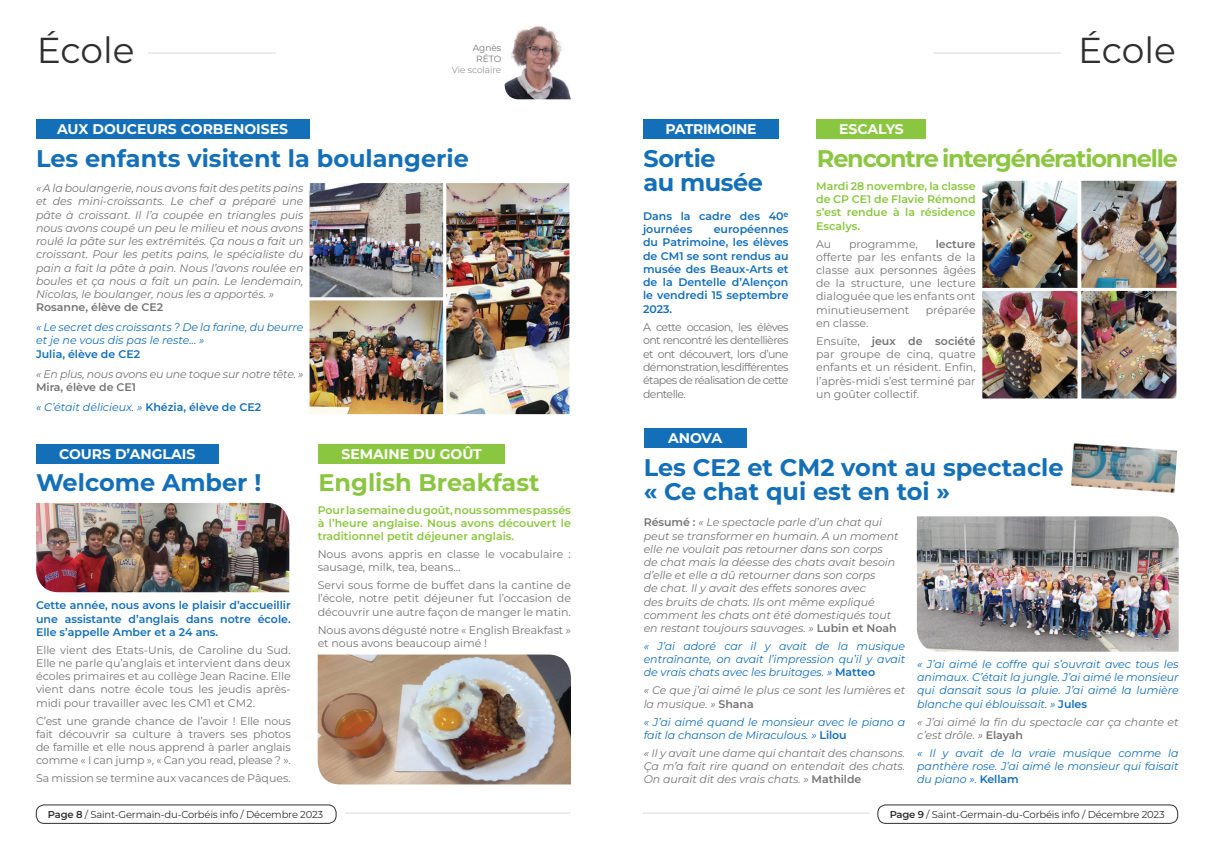
<style>
.page{position:relative;width:1214px;height:854px;background:#fff}
.page>*{position:absolute;margin:0;border:0;box-sizing:border-box;transform-origin:0 0}
.t1{font:36px "Montserrat";letter-spacing:-.005em;color:#2e2f2e}
.t2{font:700 24px "Montserrat";color:#136fb8}
.t3{font:700 24px "Montserrat";letter-spacing:-.05em;color:#8bc640}
.t4{font:700 24px "Montserrat";color:#8bc640}
.t5{font:700 14px "Montserrat";color:#fff}
.t6{font:700 14px "Montserrat";letter-spacing:-.025em;color:#fff}
.t7{font:11px/13.2px "Montserrat";color:#737473;text-align:justify}
.t8{font:italic 11px/13.2px "Montserrat";letter-spacing:-.005em;color:#737473}
.t9{font:italic 11px/13.2px "Montserrat";letter-spacing:-.005em;color:#136fb8}
.t10{font:600 11px/13.3px "Montserrat";color:#136fb8;text-align:justify}
.t11{font:600 11px/13.2px "Montserrat";color:#8bc640;text-align:justify}
.t12{font:600 11px "Montserrat";color:#737473}
.t13{font:10px "Montserrat";letter-spacing:-.02em;color:#2e2f2e}
.t14{font:300 9px "Montserrat";color:#737473}
.t15{font:9px/10.8px "Montserrat";color:#737473;text-align:center}
.s1{font-weight:600;font-style:normal;color:#737473}
.s2{font-weight:600;font-style:normal}
.s3{font-weight:600}
</style>
<div class="page">
<hr style="left:933px;top:53px;width:127px;height:1px;background:#dbdad8">
<hr style="left:643px;top:812px;width:226px;height:1px;background:#dbdad8">
<div style="left:877px;top:804px;width:300px;height:19px;border:1px solid #2e2f2e;border-radius:8px"></div>
<hr style="left:148px;top:53px;width:128px;height:1px;background:#dbdad8">
<hr style="left:345px;top:812px;width:226px;height:1px;background:#dbdad8">
<div style="left:36px;top:804px;width:300px;height:19px;border:1px solid #2e2f2e;border-radius:8px"></div>
<img style="left:504px;top:26px;width:67px;height:73px">
<div style="left:36px;top:119px;width:273px;height:19px;background:#136fb8"></div>
<div style="left:643px;top:428px;width:103px;height:19px;background:#136fb8"></div>
<div style="left:36px;top:444px;width:182px;height:19px;background:#136fb8"></div>
<div style="left:318px;top:444px;width:187px;height:19px;background:#8bc640"></div>
<div style="left:816px;top:119px;width:110px;height:19px;background:#8bc640"></div>
<div style="left:643px;top:119px;width:135px;height:19px;background:#136fb8"></div>
<img style="left:310px;top:184px;width:258px;height:229px">
<div style="left:443px;top:180px;width:129px;height:237px;border:3px solid #fff"></div>
<div style="left:306px;top:297px;width:140px;height:120px;border:3px solid #fff"></div>
<img style="left:36px;top:503px;width:253px;height:89px">
<img style="left:317px;top:654px;width:254px;height:130px">
<div style="left:306px;top:180px;width:140px;height:120px;border:3px solid #fff"></div>
<img style="left:916px;top:516px;width:262px;height:135px">
<img style="left:1071px;top:443px;width:105px;height:49px">
<img style="left:983px;top:182px;width:192px;height:215px">
<div style="left:979px;top:178px;width:101px;height:113px;border:3px solid #fff"></div>
<div style="left:979px;top:288px;width:101px;height:113px;border:3px solid #fff"></div>
<div style="left:1078px;top:178px;width:101px;height:113px;border:3px solid #fff"></div>
<div style="left:1078px;top:288px;width:101px;height:113px;border:3px solid #fff"></div>
<h1 class="t1" style="left:37px;top:26px;width:99px">École</h1>
<p class="t15" style="left:473px;top:42px;width:30px">Agnès<br>RÉTO</p>
<p class="t14" style="left:451px;top:64px;width:51px">Vie scolaire</p>
<h1 class="t1" style="left:1077px;top:26px;width:99px">École</h1>
<p class="t5" style="left:57px;top:119px;width:232px">AUX DOUCEURS CORBENOISES</p>
<p class="t6" style="left:665px;top:119px;width:92px">PATRIMOINE</p>
<p class="t5" style="left:839px;top:119px;width:66px">ESCALYS</p>
<h2 class="t2" style="left:36px;top:142px;width:434px">Les enfants visitent la boulangerie</h2>
<p class="t8" style="left:36px;top:181px;width:269px;text-align:justify">« A la boulangerie, nous avons fait des petits pains et des mini-croissants. Le chef a préparé une pâte à croissant. Il l’a coupée en triangles puis nous avons coupé un peu le milieu et nous avons roulé la pâte sur les extrémités. Ça nous a fait un croissant. Pour les petits pains, le spécialiste du pain a fait la pâte à pain. Nous l’avons roulée en boules et ça nous a fait un pain. Le lendemain, Nicolas, le boulanger, nous les a apportés. »</p>
<p class="t12" style="left:36px;top:300px;width:129px">Rosanne, élève de CE2</p>
<p class="t9" style="left:36px;top:320px;width:269px">« Le secret des croissants ? De la farine, du beurre et je ne vous dis pas le reste... »</p>
<p class="t10" style="left:36px;top:346px;width:106px">Julia, élève de CE2</p>
<p class="t8" style="left:36px;top:366px;width:269px">« En plus, nous avons eu une toque sur notre tête. »</p>
<p class="t9" style="left:36px;top:376px;width:227px;line-height:20px"><span class="s1">Mira, élève de CE1<br></span>« C’était délicieux. » <span class="s2">Khézia, élève de CE2</span></p>
<h2 class="t2" style="left:643px;top:142px;width:74px">Sortie</h2>
<h2 class="t3" style="left:816px;top:142px;width:362px">Rencontre intergénérationnelle</h2>
<h2 class="t2" style="left:643px;top:166px;width:121px">au musée</h2>
<p class="t11" style="left:816px;top:179px;width:161px">Mardi 28 novembre, la classe de CP CE1 de Flavie Rémond s’est rendue à la résidence Escalys.</p>
<p class="t7" style="left:816px;top:237px;width:17px">Au</p>
<p class="t7" style="left:849px;top:237px;width:70px">programme,</p>
<p class="t12" style="left:935px;top:236px;width:41px">lecture</p>
<p class="t7" style="left:816px;top:250px;width:161px">offerte par les enfants de la classe aux personnes âgées de la structure, une lecture dialoguée que les enfants ont minutieusement</p>
<p class="t10" style="left:643px;top:209px;width:147px">Dans la cadre des 40<sup>e </sup>journées</p>
<p class="t10" style="left:643px;top:222px;width:147px;text-indent:71px">européennes du Patrimoine, les élèves de CM1 se sont rendus au musée des Beaux-Arts et de la Dentelle d’Alençon le vendredi 15 septembre 2023.</p>
<p class="t7" style="left:643px;top:320px;width:147px">A cette occasion, les élèves ont rencontré les dentellières et ont découvert, lors d’une démonstration, les différentes étapes de réalisation de cette dentelle.</p>
<p class="t7" style="left:925px;top:303px;width:51px">préparée</p>
<p class="t7" style="left:816px;top:313px;width:161px;line-height:18px">en classe.<br>Ensuite, <span class="s3">jeux de société</span></p>
<p class="t7" style="left:816px;top:347px;width:161px">par groupe de cinq, quatre enfants et un résident. Enfin, l’après-midi s’est terminé par un goûter collectif.</p>
<p class="t5" style="left:668px;top:428px;width:56px">ANOVA</p>
<p class="t5" style="left:59px;top:444px;width:138px">COURS D’ANGLAIS</p>
<p class="t5" style="left:341px;top:444px;width:142px">SEMAINE DU GOÛT</p>
<h2 class="t2" style="left:643px;top:451px;width:421px">Les CE2 et CM2 vont au spectacle</h2>
<h2 class="t4" style="left:318px;top:466px;width:223px">English Breakfast</h2>
<h2 class="t2" style="left:36px;top:466px;width:227px">Welcome Amber !</h2>
<h2 class="t2" style="left:643px;top:475px;width:308px">« Ce chat qui est en toi »</h2>
<p class="t11" style="left:317px;top:502px;width:255px">Pour la semaine du goût, nous sommes passés à l’heure anglaise. Nous avons découvert le traditionnel petit déjeuner anglais.</p>
<p class="t7" style="left:317px;top:547px;width:255px">Nous avons appris en classe le vocabulaire : sausage, milk, tea, beans…</p>
<p class="t7" style="left:317px;top:578px;width:255px">Servi sous forme de buffet dans la cantine de l’école, notre petit déjeuner fut l’occasion de découvrir une autre façon de manger le matin.</p>
<p class="t7" style="left:317px;top:622px;width:255px">Nous avons dégusté notre « English Breakfast » et nous avons beaucoup aimé !</p>
<p class="t8" style="left:643px;top:515px;width:256px"><span class="s2">Résumé :</span> « Le spectacle parle d’un chat qui peut se transformer en humain. A un moment elle ne voulait pas retourner dans son corps de chat mais la déesse des chats avait besoin d’elle et elle a dû retourner dans son corps<br>de chat. Il y avait des effets sonores avec<br>des bruits de chats. Ils ont même expliqué comment les chats ont été domestiqués tout en restant toujours sauvages. » <span class="s2">Lubin et Noah</span></p>
<p class="t9" style="left:643px;top:639px;width:263px;text-align:justify">« J’ai adoré car il y avait de la musique entraînante, on avait l’impression qu’il y avait de vrais chats avec les bruitages. » <span class="s2">Matteo</span></p>
<p class="t8" style="left:643px;top:683px;width:263px">« Ce que j’ai aimé le plus ce sont les lumières et la musique. » <span class="s2">Shana</span></p>
<p class="t9" style="left:643px;top:714px;width:263px">« J’ai aimé quand le monsieur avec le piano a fait la chanson de Miraculous. » <span class="s2">Lilou</span></p>
<p class="t8" style="left:643px;top:745px;width:263px;text-align:justify">« Il y avait une dame qui chantait des chansons.<br>Ça m’a fait rire quand on entendait des chats.<br>On aurait dit des vrais chats. » <span class="s2">Mathilde</span></p>
<p class="t10" style="left:36px;top:598px;width:256px">Cette année, nous avons le plaisir d’accueillir une assistante d’anglais dans notre école.<br>Elle s’appelle Amber et a 24 ans.</p>
<p class="t7" style="left:36px;top:642px;width:256px">Elle vient des Etats-Unis, de Caroline du Sud.<br>Elle ne parle qu’anglais et intervient dans deux écoles primaires et au collège Jean Racine. Elle vient dans notre école tous les jeudis après&shy;midi pour travailler avec les CM1 et CM2.</p>
<p class="t7" style="left:36px;top:713px;width:256px">C’est une grande chance de l’avoir ! Elle nous fait découvrir sa culture à travers ses photos de famille et elle nous apprend à parler anglais comme « I can jump », « Can you read, please ? ».</p>
<p class="t7" style="left:36px;top:771px;width:256px">Sa mission se termine aux vacances de Pâques.</p>
<p class="t9" style="left:917px;top:657px;width:263px;text-align:justify">« J’ai aimé le coffre qui s’ouvrait avec tous les animaux. C’était la jungle. J’ai aimé le monsieur qui dansait sous la pluie. J’ai aimé la lumière blanche qui éblouissait. » <span class="s2">Jules</span></p>
<p class="t8" style="left:917px;top:714px;width:263px">« J’ai aimé la fin du spectacle car ça chante et c’est drôle. » <span class="s2">Elayah</span></p>
<p class="t9" style="left:917px;top:745px;width:263px;text-align:justify">« Il y avait de la vraie musique comme la panthère rose. J’ai aimé le monsieur qui faisait du piano ». <span class="s2">Kellam</span></p>
<p class="t13" style="left:48px;top:807px;width:277px"><span class="s3">Page 8</span> / Saint-Germain-du-Corbéis info / Décembre 2023</p>
<p class="t13" style="left:889px;top:807px;width:276px"><span class="s3">Page 9</span> / Saint-Germain-du-Corbéis info / Décembre 2023</p>
</div>
